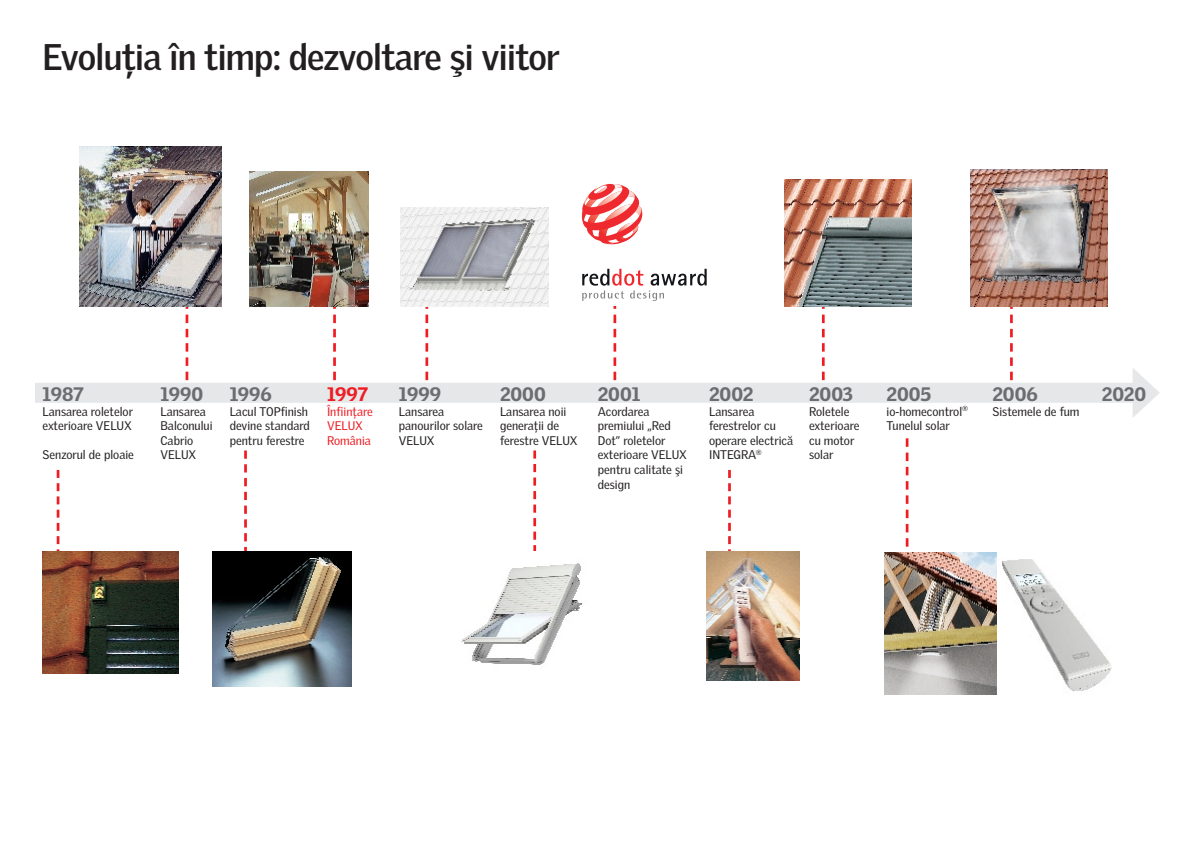
<style>
.page{position:relative;width:1191px;height:842px;background:#fff}
.page>*{position:absolute;margin:0;border:0;box-sizing:border-box;transform-origin:0 0}
.t1{font:700 36px "Velux Gothic";letter-spacing:-.02em;color:#231f20}
.t2{font:900 18.9px "Velux Gothic";color:#6c6d70}
.t3{font:900 18.9px "Velux Gothic";color:#ee1d23}
.t4{font:12.2px/14.6px "Velux Gothic";color:#231f20}
.t5{font:12.2px/14.6px "Velux Gothic";color:#ee1d23}
</style>
<div class="page">
<div style="left:35px;top:383px;width:1107px;height:20px;background:#e6e7e9"></div>
<svg style="left:1132px;top:368px;width:27px;height:49px"></svg>
<svg style="left:57px;top:470px;width:2px;height:81px"></svg>
<svg style="left:425px;top:306px;width:3px;height:74px"></svg>
<svg style="left:333px;top:306px;width:3px;height:74px"></svg>
<svg style="left:822px;top:306px;width:2px;height:74px"></svg>
<svg style="left:1010px;top:306px;width:2px;height:74px"></svg>
<svg style="left:186px;top:306px;width:2px;height:74px"></svg>
<svg style="left:905px;top:438px;width:3px;height:109px"></svg>
<svg style="left:244px;top:450px;width:3px;height:101px"></svg>
<svg style="left:533px;top:450px;width:3px;height:101px"></svg>
<svg style="left:728px;top:470px;width:3px;height:81px"></svg>
<img style="left:79px;top:146px;width:142px;height:160px">
<img style="left:249px;top:172px;width:120px;height:134px">
<img style="left:401px;top:207px;width:147px;height:99px">
<svg style="left:582px;top:269px;width:124px;height:111px"></svg>
<svg style="left:582px;top:184px;width:60px;height:60px"></svg>
<img style="left:884px;top:552px;width:113px;height:143px">
<img style="left:1002px;top:559px;width:109px;height:132px">
<img style="left:706px;top:551px;width:93px;height:130px">
<img style="left:43px;top:551px;width:136px;height:123px">
<img style="left:461px;top:563px;width:122px;height:102px">
<img style="left:970px;top:170px;width:137px;height:136px">
<img style="left:213px;top:551px;width:138px;height:136px">
<img style="left:784px;top:179px;width:127px;height:127px">
<h1 class="t1" style="left:43px;top:34px;width:519px">Evoluţia în timp: dezvoltare şi viitor</h1>
<h2 class="t2" style="left:43px;top:382px;width:43px">1987</h2>
<p class="t4" style="left:43px;top:404px;width:92px">Lansarea roletelor exterioare VELUX</p>
<p class="t4" style="left:43px;top:447px;width:93px">Senzorul de ploaie</p>
<h2 class="t2" style="left:160px;top:382px;width:44px">1990</h2>
<p class="t4" style="left:160px;top:404px;width:54px">Lansarea<br>Balconului<br>Cabrio<br>VELUX</p>
<h2 class="t2" style="left:230px;top:382px;width:44px">1996</h2>
<p class="t4" style="left:230px;top:404px;width:82px">Lacul TOPfinish devine standard pentru ferestre</p>
<h2 class="t3" style="left:327px;top:382px;width:43px">1997</h2>
<p class="t5" style="left:327px;top:404px;width:47px">Înfiinţare<br>VELUX<br>România</p>
<h2 class="t2" style="left:399px;top:382px;width:44px">1999</h2>
<p class="t4" style="left:399px;top:404px;width:86px">Lansarea panourilor solare<br>VELUX</p>
<h2 class="t2" style="left:500px;top:382px;width:47px">2000</h2>
<p class="t4" style="left:500px;top:404px;width:79px">Lansarea noii generaţii de ferestre VELUX</p>
<h2 class="t2" style="left:598px;top:382px;width:44px">2001</h2>
<p class="t4" style="left:598px;top:404px;width:91px">Acordarea premiului „Red<br>Dot” roletelor exterioare VELUX pentru calitate şi design</p>
<h2 class="t2" style="left:709px;top:382px;width:46px">2002</h2>
<p class="t4" style="left:709px;top:404px;width:86px">Lansarea ferestrelor cu operare electrică<br>INTEGRA<sup>®</sup></p>
<h2 class="t2" style="left:809px;top:382px;width:45px">2003</h2>
<p class="t4" style="left:809px;top:404px;width:52px">Roletele exterioare cu motor solar</p>
<h2 class="t2" style="left:886px;top:382px;width:46px">2005</h2>
<p class="t4" style="left:886px;top:404px;width:83px">io-homecontrol<sup>®<br></sup>Tunelul solar</p>
<h2 class="t2" style="left:992px;top:382px;width:47px">2006</h2>
<p class="t4" style="left:992px;top:404px;width:89px">Sistemele de fum</p>
<h2 class="t2" style="left:1102px;top:382px;width:46px">2020</h2>
</div>
